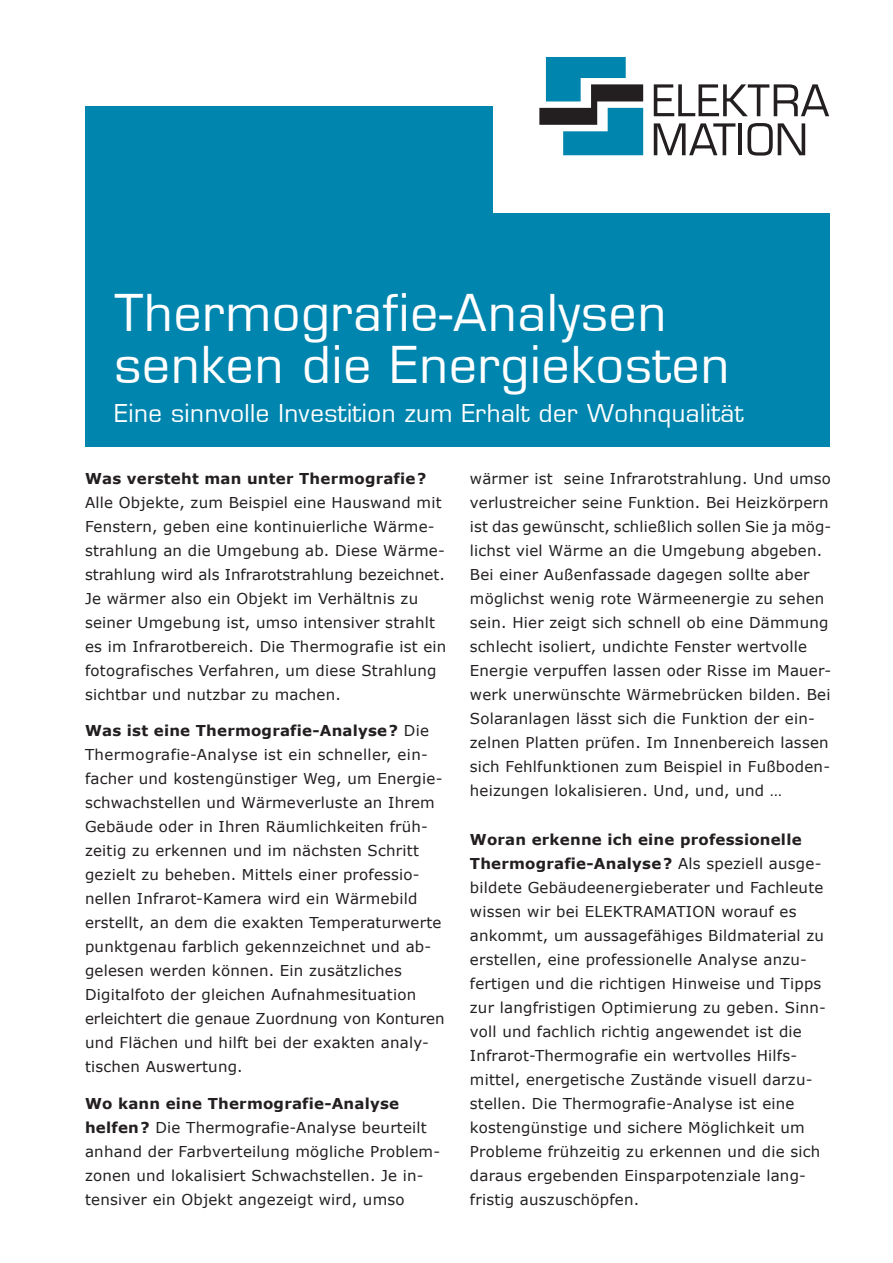
<style>
.page{position:relative;width:893px;height:1263px;background:#fff}
.page>*{position:absolute;margin:0;border:0;box-sizing:border-box;transform-origin:0 0}
.t1{font:49.5px/52.5px "Eurostile";letter-spacing:.02em;color:#fff}
.t2{font:24px "Eurostile";letter-spacing:.02em;color:#fff}
.t3{font:15px/24px "Verdana";letter-spacing:.015em;color:#231f20}
.t4{font:700 15px "Verdana";letter-spacing:.015em;color:#231f20}
.s1{font-weight:700}
</style>
<div class="page">
<div style="left:85px;top:106px;width:744px;height:340px;background:#0085ae"></div>
<div style="left:493px;top:0;width:400px;height:213px;background:#fff"></div>
<svg style="left:654px;top:123px;width:81px;height:32px"></svg>
<hr style="left:739px;top:123px;width:3px;height:32px;background:#231f20">
<svg style="left:747px;top:123px;width:58px;height:33px"></svg>
<svg style="left:654px;top:84px;width:175px;height:32px"></svg>
<svg style="left:539px;top:57px;width:104px;height:98px"></svg>
<h1 class="t1" style="left:114px;top:287px;width:616px">Thermografie-Analysen senken die Energiekosten</h1>
<h2 class="t2" style="left:114px;top:399px;width:630px">Eine sinnvolle Investition zum Erhalt der Wohnqualität</h2>
<p class="t4" style="left:85px;top:468px;width:343px">Was versteht man unter Thermografie?</p>
<p class="t3" style="left:85px;top:489px;width:363px">Alle Objekte, zum Beispiel eine Hauswand mit Fenstern, geben eine kontinuierliche Wärme&shy;strahlung an die Umgebung ab. Diese Wärme&shy;strahlung wird als Infrarotstrahlung bezeichnet.<br>Je wärmer also ein Objekt im Verhältnis zu seiner Umgebung ist, umso intensiver strahlt es im Infrarotbereich. Die Thermografie ist ein fotografisches Verfahren, um diese Strahlung sichtbar und nutzbar zu machen.</p>
<p class="t3" style="left:85px;top:718px;width:361px"><span class="s1">Was ist eine Thermografie-Analyse?</span> Die Thermografie-Analyse ist ein schneller, ein&shy;facher und kostengünstiger Weg, um Energie&shy;schwachstellen und Wärmeverluste an Ihrem Gebäude oder in Ihren Räumlichkeiten früh&shy;zeitig zu erkennen und im nächsten Schritt gezielt zu beheben. Mittels einer professio&shy;nellen Infrarot-Kamera wird ein Wärmebild erstellt, an dem die exakten Temperaturwerte punktgenau farblich gekennzeichnet und ab&shy;gelesen werden können. Ein zusätzliches Digitalfoto der gleichen Aufnahmesituation erleichtert die genaue Zuordnung von Konturen und Flächen und hilft bei der exakten analy&shy;tischen Auswertung.</p>
<p class="t3" style="left:85px;top:1091px;width:357px"><span class="s1">Wo kann eine Thermografie-Analyse helfen?</span> Die Thermografie-Analyse beurteilt anhand der Farbverteilung mögliche Problem&shy;zonen und lokalisiert Schwachstellen. Je in&shy;tensiver ein Objekt angezeigt wird, umso</p>
<p class="t3" style="left:470px;top:465px;width:363px">wärmer ist seine Infrarotstrahlung. Und umso verlustreicher seine Funktion. Bei Heizkörpern ist das gewünscht, schließlich sollen Sie ja mög&shy;lichst viel Wärme an die Umgebung abgeben.<br>Bei einer Außenfassade dagegen sollte aber möglichst wenig rote Wärmeenergie zu sehen sein. Hier zeigt sich schnell ob eine Dämmung schlecht isoliert, undichte Fenster wertvolle Energie verpuffen lassen oder Risse im Mauer&shy;werk unerwünschte Wärmebrücken bilden. Bei Solaranlagen lässt sich die Funktion der ein&shy;zelnen Platten prüfen. Im Innenbereich lassen sich Fehlfunktionen zum Beispiel in Fußboden&shy;heizungen lokalisieren. Und, und, und …</p>
<p class="t3" style="left:470px;top:827px;width:358px"><span class="s1">Woran erkenne ich eine professionelle Thermografie-Analyse?</span> Als speziell ausge&shy;bildete Gebäudeenergieberater und Fachleute wissen wir bei ELEKTRAMATION worauf es ankommt, um aussagefähiges Bildmaterial zu erstellen, eine professionelle Analyse anzu&shy;fertigen und die richtigen Hinweise und Tipps zur langfristigen Optimierung zu geben. Sinn&shy;voll und fachlich richtig angewendet ist die Infrarot-Thermografie ein wertvolles Hilfs&shy;mittel, energetische Zustände visuell darzu&shy;stellen. Die Thermografie-Analyse ist eine kostengünstige und sichere Möglichkeit um Probleme frühzeitig zu erkennen und die sich daraus ergebenden Einsparpotenziale lang&shy;fristig auszuschöpfen.</p>
</div>
